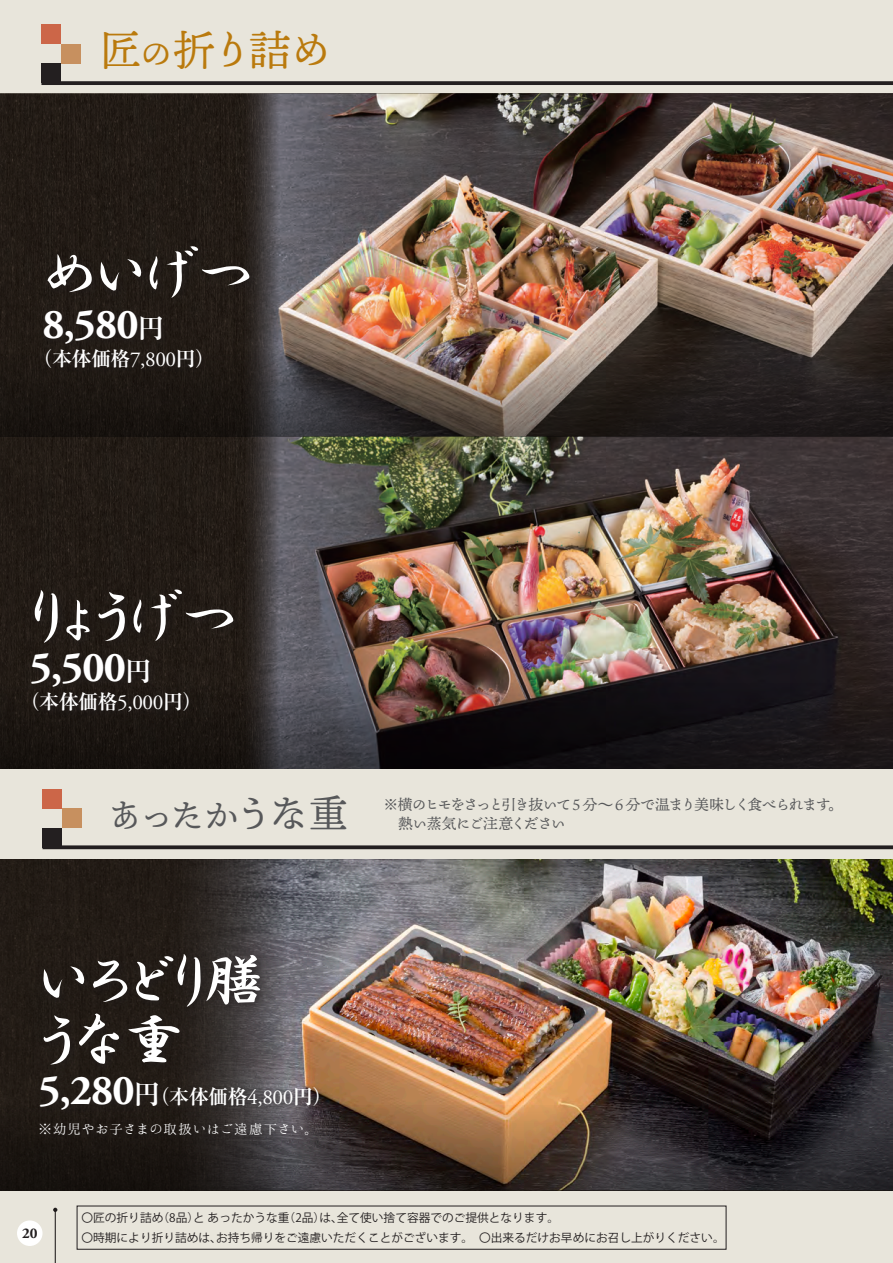
<style>
.page{position:relative;width:893px;height:1263px;background:#e8e5db}
.page>*{position:absolute;margin:0;border:0;box-sizing:border-box;transform-origin:0 0}
.t1{font:60.6px/59.6px "HGP Gyoshotai";letter-spacing:-.02em;color:#fff}
.t2{font:700 42.45px "Adobe Garamond Pro";letter-spacing:-.02em;color:#fff}
.t3{font:42.45px "Ten Mincho";color:#ba7a0d}
.t4{font:34.05px "Ten Mincho";color:#57585a}
.t5{font:700 19.95px "Ryumin Pro";letter-spacing:-.02em;color:#fff}
.t6{font:14.85px "Ten Mincho";letter-spacing:-.085em;color:#57585a}
.t7{font:14.85px "Hannari Mincho";letter-spacing:-.055em;color:#fff}
.t8{font:14.85px "Ten Mincho";letter-spacing:-.045em;color:#57585a}
.t9{font:700 14.85px "Adobe Garamond Pro";color:#231f20}
.t10{font:11.7px "Koz Go Pro";color:#231f20}
.s1{font-size:34.05px}
.s2{font-family:"Ryumin Pro";font-size:26.55px}
.s3{font-family:"Adobe Garamond Pro";font-weight:400;font-size:21.3px}
.s4{font-size:39.3px}
.s5{font-family:"Adobe Garamond Pro";font-size:42.45px}
.s6{font-size:26.55px}
</style>
<div class="page">
<div style="left:0;top:859px;width:893px;height:332px;background:#221b16"></div>
<div style="left:0;top:94px;width:237px;height:589px;background:#221b16"></div>
<hr style="left:55px;top:1210px;width:1px;height:53px;background:#231f20">
<svg style="left:53px;top:1208px;width:4px;height:4px"></svg>
<img style="left:237px;top:94px;width:656px;height:589px">
<svg style="left:0;top:683px;width:893px;height:85px;background:#231d1e"></svg>
<svg style="left:0;top:352px;width:893px;height:85px;background:#3a312d"></svg>
<img style="left:155px;top:859px;width:738px;height:246px">
<svg style="left:0;top:1105px;width:893px;height:85px;background:#3c302a"></svg>
<div style="left:17px;top:1220px;width:26px;height:26px;background:#fff;border-radius:50%"></div>
<div style="left:27px;top:584px;width:217px;height:138px;background:#211b16"></div>
<div style="left:39px;top:241px;width:221px;height:137px;background:#221b16"></div>
<div style="left:41px;top:64px;width:20px;height:19px;background:#231f20"></div>
<div style="left:61px;top:44px;width:19px;height:20px;background:#c7905f"></div>
<div style="left:41px;top:25px;width:20px;height:19px;background:#cc6648"></div>
<svg style="left:41px;top:81px;width:852px;height:4px;background:#2d292a"></svg>
<div style="left:35px;top:950px;width:295px;height:196px;background:#231f20;opacity:.75"></div>
<div style="left:43px;top:828px;width:19px;height:19px;background:#231f20"></div>
<div style="left:62px;top:808px;width:19px;height:20px;background:#c7905f"></div>
<div style="left:43px;top:789px;width:19px;height:19px;background:#cc6648"></div>
<svg style="left:43px;top:845px;width:850px;height:4px;background:#373333"></svg>
<h2 class="t3" style="left:99px;top:27px;width:234px">匠<span class="s1">の</span>折り詰め</h2>
<h1 class="t1" style="left:43px;top:243px;width:213px">めいげつ</h1>
<h2 class="t2" style="left:43px;top:299px;width:123px">8,580<span class="s2">円</span></h2>
<h3 class="t5" style="left:33px;top:342px;width:184px">（本体価格<span class="s3">7,800</span>円）</h3>
<h1 class="t1" style="left:30px;top:586px;width:209px">りょうげつ</h1>
<h2 class="t2" style="left:30px;top:643px;width:123px">5,500<span class="s2">円</span></h2>
<h3 class="t5" style="left:20px;top:686px;width:184px">（本体価格<span class="s3">5,000</span>円）</h3>
<h3 class="t4" style="left:108px;top:797px;width:241px">あったか<span class="s4">うな重</span></h3>
<p class="t6" style="left:383px;top:796px;width:462px">※横のヒモをさっと引き抜いて５分～６分で温まり美味しく食べられます。</p>
<p class="t8" style="left:383px;top:815px;width:184px">　熱い蒸気にご注意ください</p>
<h1 class="t1" style="left:39px;top:950px;width:228px">いろどり膳うな重</h1>
<h3 class="t5" style="left:39px;top:1081px;width:295px"><span class="s5">5,280</span><span class="s6">円</span>（本体価格<span class="s3">4,800</span>円）</h3>
<p class="t7" style="left:39px;top:1121px;width:282px">※幼児やお子さまの取扱いはご遠慮下さい。</p>
<p class="t10" style="left:82px;top:1210px;width:479px">〇匠の折り詰め（8品）と あったかうな重（2品）は、全て使い捨て容器でのご提供となります。</p>
<p class="t9" style="left:22px;top:1225px;width:17px">20</p>
<p class="t10" style="left:82px;top:1230px;width:645px">〇時期により折り詰めは、お持ち帰りをご遠慮いただくことがございます。　〇出来るだけお早めにお召し上がりください。</p>
</div>
